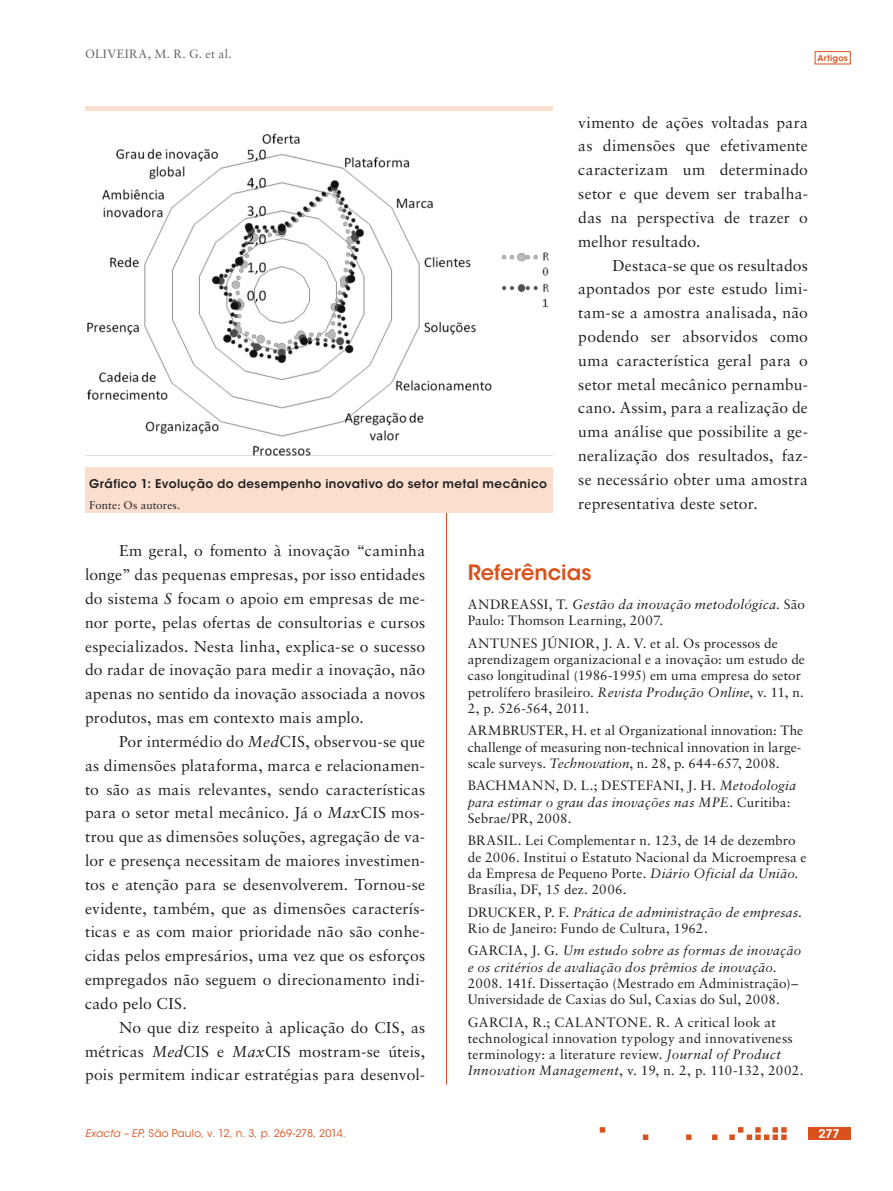
<style>
.page{position:relative;width:893px;height:1191px;background:#fff}
.page>*{position:absolute;margin:0;border:0;box-sizing:border-box;transform-origin:0 0}
.ex_Subtitulo_-_refs{font:600 21px "ITC Avant Garde Std";color:#da511d}
.ex_Normal{font:15.75px/23.9px "Sabon LT Std";letter-spacing:.015em;color:#231f20;text-align:justify}
.ex_Referencias{font:13.5px/16.2px "Sabon LT Std";letter-spacing:.01em;color:#231f20}
.ex_Tabela_-_titulo{font:600 12px "ITC Avant Garde Std";letter-spacing:.03em;color:#231f20}
.t1{font:12px "Sabon LT Std";letter-spacing:.04em;color:#636366}
.t2{font:600 12px "ITC Avant Garde Std";color:#fff}
.ex_Tabela_-_nota{font:11.25px "Sabon LT Std";letter-spacing:.01em;color:#231f20}
.t3{font:10.5px "ITC Avant Garde Std";letter-spacing:.01em;color:#da511d}
.t4{font:600 8.25px "ITC Avant Garde Std";letter-spacing:.025em;color:#da511d}
.s1{font-style:italic}
</style>
<div class="page">
<hr style="left:446px;top:106px;width:1px;height:978px;background:#da511d">
<svg style="left:600px;top:1127px;width:187px;height:13px"></svg>
<div style="left:815px;top:51px;width:35px;height:13px;border:1px solid #da511d"></div>
<div style="left:808px;top:1127px;width:42px;height:13px;background:#da511d"></div>
<div style="left:85px;top:106px;width:468px;height:407px;background:#fadfce"></div>
<div style="left:85px;top:111px;width:468px;height:355px;background:#fff"></div>
<img style="left:85px;top:133px;width:468px;height:323px">
<p class="t1" style="left:85px;top:46px;width:148px">OLIVEIRA, M. R. G. et al.</p>
<p class="t4" style="left:817px;top:53px;width:32px">Artigos</p>
<p class="ex_Tabela_-_titulo" style="left:89px;top:476px;width:459px">Gráfico 1: Evolução do desempenho inovativo do setor metal mecânico</p>
<p class="ex_Tabela_-_nota" style="left:89px;top:498px;width:93px">Fonte: Os autores.</p>
<p class="ex_Normal" style="left:578px;top:110px;width:231px">vimento de ações voltadas para as dimensões que efetivamente caracterizam um determinado setor e que devem ser trabalha&shy;das na perspectiva de trazer o melhor resultado.</p>
<p class="ex_Normal" style="left:578px;top:253px;width:231px;text-indent:34px">Destaca-se que os resultados apontados por este estudo limi&shy;tam-se a amostra analisada, não podendo ser absorvidos como uma característica geral para o setor metal mecânico pernambu&shy;cano. Assim, para a realização de uma análise que possibilite a ge&shy;neralização dos resultados, faz&shy;se necessário obter uma amostra representativa deste setor.</p>
<p class="ex_Normal" style="left:85px;top:539px;width:342px;text-indent:34px">Em geral, o fomento à inovação “caminha longe” das pequenas empresas, por isso entidades do sistema <span class="s1">S</span> focam o apoio em empresas de me&shy;nor porte, pelas ofertas de consultorias e cursos especializados. Nesta linha, explica-se o sucesso do radar de inovação para medir a inovação, não apenas no sentido da inovação associada a novos produtos, mas em contexto mais amplo.</p>
<p class="ex_Normal" style="left:85px;top:729px;width:342px;text-indent:34px">Por intermédio do <span class="s1">Med</span>CIS, observou-se que as dimensões plataforma, marca e relacionamen&shy;to são as mais relevantes, sendo características para o setor metal mecânico. Já o <span class="s1">Max</span>CIS mos&shy;trou que as dimensões soluções, agregação de va&shy;lor e presença necessitam de maiores investimen&shy;tos e atenção para se desenvolverem. Tornou-se evidente, também, que as dimensões caracterís&shy;ticas e as com maior prioridade não são conhe&shy;cidas pelos empresários, uma vez que os esforços empregados não seguem o direcionamento indi&shy;cado pelo CIS.</p>
<p class="ex_Normal" style="left:85px;top:1015px;width:342px;text-indent:34px">No que diz respeito à aplicação do CIS, as métricas <span class="s1">Med</span>CIS e <span class="s1">Max</span>CIS mostram-se úteis, pois permitem indicar estratégias para desenvol-</p>
<p class="ex_Subtitulo_-_refs" style="left:468px;top:559px;width:125px">Referências</p>
<p class="ex_Referencias" style="left:468px;top:596px;width:339px">ANDREASSI, T. <span class="s1">Gestão da inovação metodológica</span>. São<br>Paulo: Thomson Learning, 2007.</p>
<p class="ex_Referencias" style="left:468px;top:635px;width:339px">ANTUNES JÚNIOR, J. A. V. et al. Os processos de aprendizagem organizacional e a inovação: um estudo de caso longitudinal (1986-1995) em uma empresa do setor petrolífero brasileiro. <span class="s1">Revista Produção Online</span>, v. 11, n.<br>2, p. 526-564, 2011.</p>
<p class="ex_Referencias" style="left:468px;top:722px;width:337px">ARMBRUSTER, H. et al Organizational innovation: The challenge of measuring non-technical innovation in large&shy;scale surveys. <span class="s1">Technovation</span>, n. 28, p. 644-657, 2008.</p>
<p class="ex_Referencias" style="left:468px;top:777px;width:330px">BACHMANN, D. L.; DESTEFANI, J. H. <span class="s1">Metodologia para estimar o grau das inovações nas MPE</span>. Curitiba:<br>Sebrae/PR, 2008.</p>
<p class="ex_Referencias" style="left:468px;top:832px;width:340px">BRASIL. Lei Complementar n. 123, de 14 de dezembro de 2006. Institui o Estatuto Nacional da Microempresa e da Empresa de Pequeno Porte. <span class="s1">Diário Oficial da União</span>.<br>Brasília, DF, 15 dez. 2006.</p>
<p class="ex_Referencias" style="left:468px;top:903px;width:336px">DRUCKER, P. F. <span class="s1">Prática de administração de empresas</span>.<br>Rio de Janeiro: Fundo de Cultura, 1962.</p>
<p class="ex_Referencias" style="left:468px;top:942px;width:335px">GARCIA, J. G<span class="s1">. Um estudo sobre as formas de inovação e os critérios de avaliação dos prêmios de inovação</span>.<br>2008. 141f. Dissertação (Mestrado em Administração)– Universidade de Caxias do Sul, Caxias do Sul, 2008.</p>
<p class="ex_Referencias" style="left:468px;top:1013px;width:337px">GARCIA, R.; CALANTONE. R. A critical look at technological innovation typology and innovativeness terminology: a literature review. <span class="s1">Journal of Product Innovation Management</span>, v. 19, n. 2, p. 110-132, 2002.</p>
<p class="t3" style="left:85px;top:1127px;width:262px"><span class="s1">Exacta – EP</span>, São Paulo, v. 12, n. 3, p. 269-278, 2014.</p>
<p class="t2" style="left:818px;top:1126px;width:23px">277</p>
</div>
